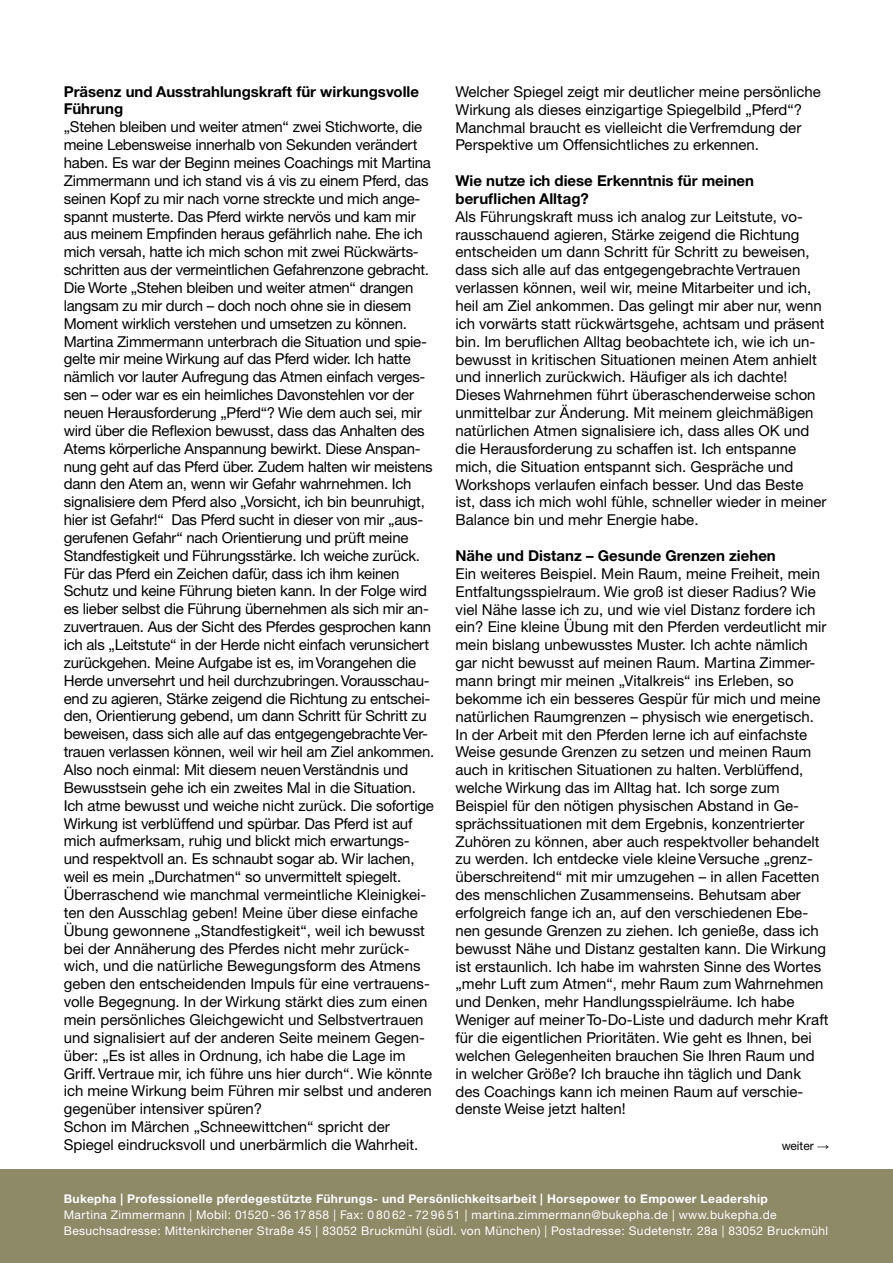
<style>
.page{position:relative;width:893px;height:1263px;background:#fff}
.page>*{position:absolute;margin:0;border:0;box-sizing:border-box;transform-origin:0 0}
.t1{font:15px/17.9px "Helvetica Neue CE";color:#000}
.t2{font:700 15px/17.9px "Helvetica Neue CE";color:#000}
.t3{font:12px/15.8px "Helvetica Neue CE";letter-spacing:.03em;color:#fff}
.t4{font:700 12px "Helvetica Neue CE";letter-spacing:.03em;color:#fff}
.t5{font:12px "Helvetica Neue CE";color:#000}
.s1{font-family:"Arial"}
</style>
<div class="page">
<div style="left:0;top:1169px;width:893px;height:94px;background:#8e8967"></div>
<p class="t2" style="left:64px;top:83px;width:357px">Präsenz und Ausstrahlungskraft für wirkungsvolle<br>Führung</p>
<p class="t1" style="left:64px;top:118px;width:372px">„Stehen bleiben und weiter atmen“ zwei Stichworte, die meine Lebensweise innerhalb von Sekunden verändert haben. Es war der Beginn meines Coachings mit Martina Zimmermann und ich stand vis á vis zu einem Pferd, das seinen Kopf zu mir nach vorne streckte und mich ange&shy;spannt musterte. Das Pferd wirkte nervös und kam mir aus meinem Empfinden heraus gefährlich nahe. Ehe ich mich versah, hatte ich mich schon mit zwei Rückwärts&shy;schritten aus der vermeintlichen Gefahrenzone gebracht.<br>Die Worte „Stehen bleiben und weiter atmen“ drangen langsam zu mir durch – doch noch ohne sie in diesem Moment wirklich verstehen und umsetzen zu können.<br>Martina Zimmermann unterbrach die Situation und spie&shy;gelte mir meine Wirkung auf das Pferd wider. Ich hatte nämlich vor lauter Aufregung das Atmen einfach verges&shy;sen – oder war es ein heimliches Davonstehlen vor der neuen Herausforderung „Pferd“? Wie dem auch sei, mir wird über die Reflexion bewusst, dass das Anhalten des Atems körperliche Anspannung bewirkt. Diese Anspan&shy;nung geht auf das Pferd über. Zudem halten wir meistens dann den Atem an, wenn wir Gefahr wahrnehmen. Ich signalisiere dem Pferd also „Vorsicht, ich bin beunruhigt, hier ist Gefahr!“ Das Pferd sucht in dieser von mir „aus&shy;gerufenen Gefahr“ nach Orientierung und prüft meine Standfestigkeit und Führungsstärke. Ich weiche zurück.<br>Für das Pferd ein Zeichen dafür, dass ich ihm keinen Schutz und keine Führung bieten kann. In der Folge wird es lieber selbst die Führung übernehmen als sich mir an&shy;zuvertrauen. Aus der Sicht des Pferdes gesprochen kann ich als „Leitstute“ in der Herde nicht einfach verunsichert zurückgehen. Meine Aufgabe ist es, im Vorangehen die Herde unversehrt und heil durchzubringen. Vorausschau&shy;end zu agieren, Stärke zeigend die Richtung zu entschei&shy;den, Orientierung gebend, um dann Schritt für Schritt zu beweisen, dass sich alle auf das entgegengebrachte Ver&shy;trauen verlassen können, weil wir heil am Ziel ankommen.<br>Also noch einmal: Mit diesem neuen Verständnis und Bewusstsein gehe ich ein zweites Mal in die Situation.<br>Ich atme bewusst und weiche nicht zurück. Die sofortige Wirkung ist verblüffend und spürbar. Das Pferd ist auf mich aufmerksam, ruhig und blickt mich erwartungs&shy;und respektvoll an. Es schnaubt sogar ab. Wir lachen, weil es mein „Durchatmen“ so unvermittelt spiegelt.<br>Überraschend wie manchmal vermeintliche Kleinigkei&shy;ten den Ausschlag geben! Meine über diese einfache Übung gewonnene „Standfestigkeit“, weil ich bewusst bei der Annäherung des Pferdes nicht mehr zurück&shy;wich, und die natürliche Bewegungsform des Atmens geben den entscheidenden Impuls für eine vertrauens&shy;volle Begegnung. In der Wirkung stärkt dies zum einen mein persönliches Gleichgewicht und Selbstvertrauen und signalisiert auf der anderen Seite meinem Gegen&shy;über: „Es ist alles in Ordnung, ich habe die Lage im Griff. Vertraue mir, ich führe uns hier durch“. Wie könnte ich meine Wirkung beim Führen mir selbst und anderen gegenüber intensiver spüren?<br>Schon im Märchen „Schneewittchen“ spricht der Spiegel eindrucksvoll und unerbärmlich die Wahrheit.</p>
<p class="t1" style="left:455px;top:83px;width:367px">Welcher Spiegel zeigt mir deutlicher meine persönliche Wirkung als dieses einzigartige Spiegelbild „Pferd“?<br>Manchmal braucht es vielleicht die Verfremdung der Perspektive um Offensichtliches zu erkennen.</p>
<p class="t2" style="left:455px;top:172px;width:300px">Wie nutze ich diese Erkenntnis für meinen beruflichen Alltag?</p>
<p class="t1" style="left:455px;top:208px;width:372px">Als Führungskraft muss ich analog zur Leitstute, vo&shy;rausschauend agieren, Stärke zeigend die Richtung entscheiden um dann Schritt für Schritt zu beweisen, dass sich alle auf das entgegengebrachte Vertrauen verlassen können, weil wir, meine Mitarbeiter und ich, heil am Ziel ankommen. Das gelingt mir aber nur, wenn ich vorwärts statt rückwärtsgehe, achtsam und präsent bin. Im beruflichen Alltag beobachtete ich, wie ich un&shy;bewusst in kritischen Situationen meinen Atem anhielt und innerlich zurückwich. Häufiger als ich dachte!<br>Dieses Wahrnehmen führt überaschenderweise schon unmittelbar zur Änderung. Mit meinem gleichmäßigen natürlichen Atmen signalisiere ich, dass alles OK und die Herausforderung zu schaffen ist. Ich entspanne mich, die Situation entspannt sich. Gespräche und Workshops verlaufen einfach besser. Und das Beste ist, dass ich mich wohl fühle, schneller wieder in meiner Balance bin und mehr Energie habe.</p>
<p class="t2" style="left:455px;top:547px;width:322px">Nähe und Distanz – Gesunde Grenzen ziehen</p>
<p class="t1" style="left:455px;top:565px;width:375px">Ein weiteres Beispiel. Mein Raum, meine Freiheit, mein Entfaltungsspielraum. Wie groß ist dieser Radius? Wie viel Nähe lasse ich zu, und wie viel Distanz fordere ich ein? Eine kleine Übung mit den Pferden verdeutlicht mir mein bislang unbewusstes Muster. Ich achte nämlich gar nicht bewusst auf meinen Raum. Martina Zimmer&shy;mann bringt mir meinen „Vitalkreis“ ins Erleben, so bekomme ich ein besseres Gespür für mich und meine natürlichen Raumgrenzen – physisch wie energetisch.<br>In der Arbeit mit den Pferden lerne ich auf einfachste Weise gesunde Grenzen zu setzen und meinen Raum auch in kritischen Situationen zu halten. Verblüffend, welche Wirkung das im Alltag hat. Ich sorge zum Beispiel für den nötigen physischen Abstand in Ge&shy;sprächssituationen mit dem Ergebnis, konzentrierter Zuhören zu können, aber auch respektvoller behandelt zu werden. Ich entdecke viele kleine Versuche „grenz&shy;überschreitend“ mit mir umzugehen – in allen Facetten des menschlichen Zusammenseins. Behutsam aber erfolgreich fange ich an, auf den verschiedenen Ebe&shy;nen gesunde Grenzen zu ziehen. Ich genieße, dass ich bewusst Nähe und Distanz gestalten kann. Die Wirkung ist erstaunlich. Ich habe im wahrsten Sinne des Wortes „mehr Luft zum Atmen“, mehr Raum zum Wahrnehmen und Denken, mehr Handlungsspielräume. Ich habe Weniger auf meiner To-Do-Liste und dadurch mehr Kraft für die eigentlichen Prioritäten. Wie geht es Ihnen, bei welchen Gelegenheiten brauchen Sie Ihren Raum und in welcher Größe? Ich brauche ihn täglich und Dank des Coachings kann ich meinen Raum auf verschie&shy;denste Weise jetzt halten!</p>
<p class="t5" style="left:782px;top:1139px;width:49px">weiter <span class="s1">→</span></p>
<p class="t4" style="left:64px;top:1192px;width:706px">Bukepha | Professionelle pferdegestützte Führungs- und Persönlichkeitsarbeit | Horsepower to Empower Leadership</p>
<p class="t3" style="left:64px;top:1207px;width:766px">Martina Zimmermann | Mobil: 01520 - 36 17 858 | Fax: 0 80 62 - 72 96 51 | martina.zimmermann@bukepha.de | www.bukepha.de<br>Besuchsadresse: Mittenkirchener Straße 45 | 83052 Bruckmühl (südl. von München) | Postadresse: Sudetenstr. 28a | 83052 Bruckmühl</p>
</div>
